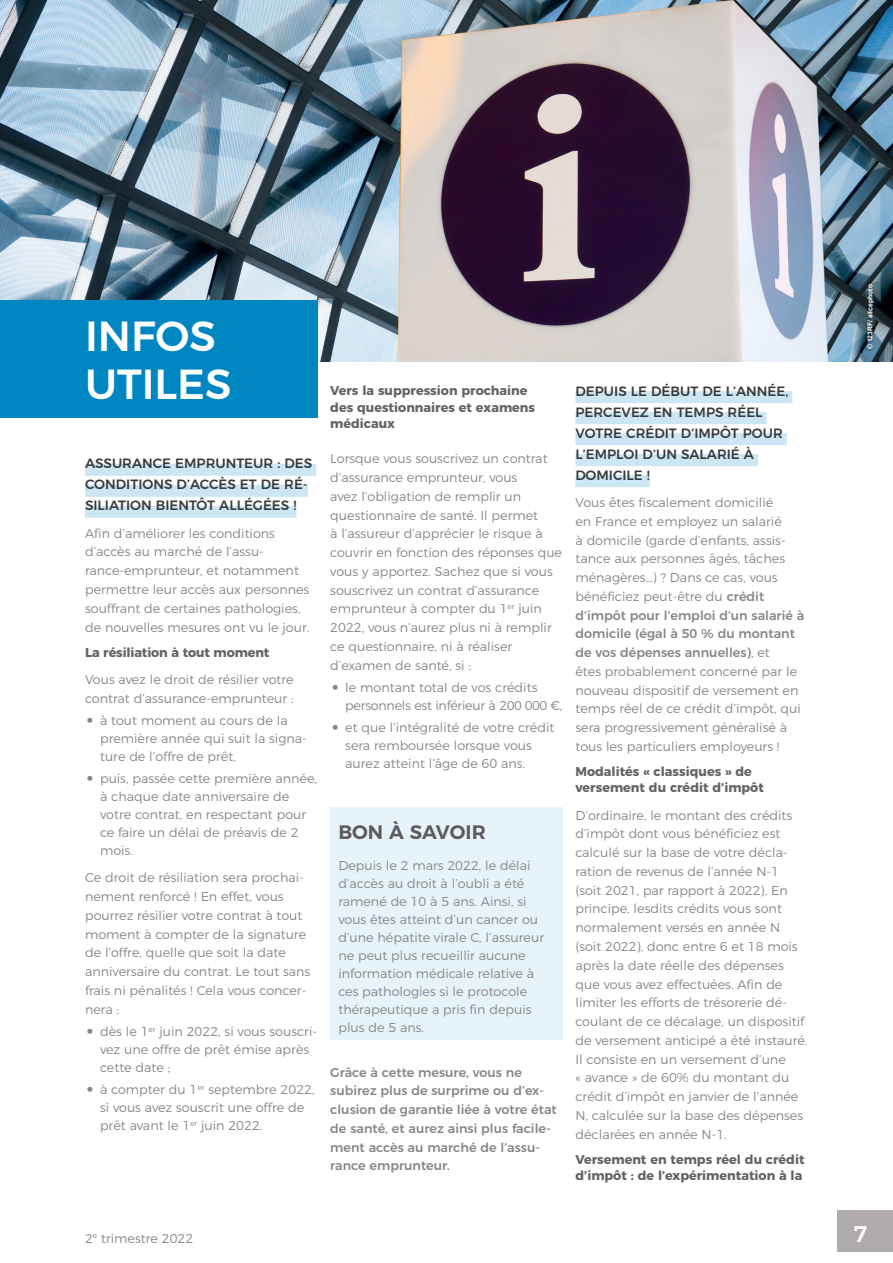
<style>
.page{position:relative;width:893px;height:1263px;background:#fff}
.page>*{position:absolute;margin:0;border:0;box-sizing:border-box;transform-origin:0 0}
.Titre_thématique_int{font:500 42px/48px "Montserrat";color:#fff}
.t1{font:500 22.5px "Montserrat";color:#fff}
.Bon_à_savoir_Titre{font:600 19.5px "Montserrat";color:#5d5b5d}
.Titre_1_INFOS_UTILES{font:500 13.5px/21px "Montserrat";color:#3a3a3c}
.texte{font:300 12.75px/18.8px "Montserrat";color:#888586}
.Bon_à_savoir_Texte{font:300 12.75px/18px "Montserrat";color:#888586}
.Titre_2{font:700 12.75px/16.5px "Montserrat";color:#656364}
.texte-2{font:500 12.75px/18.8px "Montserrat";color:#888586}
.texte-3{font:300 12.75px/18px "Montserrat";letter-spacing:-.02em;color:#888586}
.PUCE_CARRE{font:700 6.75px "Arial";color:#fff}
.s1{font-weight:700;color:#656364}
.s2{font-weight:500}
</style>
<div class="page">
<div style="left:838px;top:1210px;width:55px;height:41px;background:#b0acac"></div>
<img style="left:0;top:0;width:893px;height:362px">
<div style="left:865px;top:282px;width:11px;height:69px;background:#231f20;opacity:.21"></div>
<div style="left:85px;top:464px;width:231px;height:12px;background:#cce7f3"></div>
<div style="left:85px;top:485px;width:223px;height:12px;background:#cce7f3"></div>
<div style="left:85px;top:506px;width:211px;height:12px;background:#cce7f3"></div>
<div style="left:0;top:300px;width:317px;height:117px;background:#0087c2"></div>
<div style="left:575px;top:391px;width:217px;height:12px;background:#cce7f3"></div>
<div style="left:575px;top:412px;width:192px;height:12px;background:#cce7f3"></div>
<div style="left:575px;top:433px;width:212px;height:12px;background:#cce7f3"></div>
<div style="left:575px;top:454px;width:183px;height:12px;background:#cce7f3"></div>
<div style="left:575px;top:475px;width:75px;height:12px;background:#cce7f3"></div>
<div style="left:330px;top:807px;width:233px;height:233px;background:#e6f3f9"></div>
<p class="Titre_thématique_int" style="left:85px;top:309px;width:148px">INFOS<br>UTILES</p>
<p class="Titre_1_INFOS_UTILES" style="left:85px;top:452px;width:229px">ASSURANCE EMPRUNTEUR : DES<br>CONDITIONS D’ACCÈS ET DE RÉ-<br>SILIATION BIENTÔT ALLÉGÉES !</p>
<p class="texte" style="left:85px;top:523px;width:226px">Afin d’améliorer les conditions d’accès au marché de l’assu&shy;rance-emprunteur, et notamment permettre leur accès aux personnes souffrant de certaines pathologies, de nouvelles mesures ont vu le jour.</p>
<p class="texte" style="left:85px;top:637px;width:210px;line-height:27.3px"><span class="s1">La résiliation à tout moment<br></span>Vous avez le droit de résilier votre</p>
<p class="texte" style="left:100px;top:686px;width:195px;line-height:21.9px;text-indent:-15px">contrat d’assurance-emprunteur : à tout moment au cours de la</p>
<p class="texte" style="left:100px;top:728px;width:208px;line-height:18px">première année qui suit la signa&shy;ture de l’offre de prêt,</p>
<p class="texte" style="left:100px;top:768px;width:218px;line-height:18px">puis, passée cette première année, à chaque date anniversaire de votre contrat, en respectant pour ce faire un délai de préavis de 2 mois.</p>
<p class="texte" style="left:85px;top:867px;width:227px">Ce droit de résiliation sera prochai&shy;nement renforcé ! En effet, vous pourrez résilier votre contrat à tout moment à compter de la signature de l’offre, quelle que soit la date anniversaire du contrat. Le tout sans frais ni pénalités ! Cela vous concer&shy;nera :</p>
<p class="texte" style="left:100px;top:1021px;width:218px;line-height:18px">dès le 1<sup>er</sup> juin 2022, si vous souscri&shy;vez une offre de prêt émise après cette date ;</p>
<p class="texte" style="left:100px;top:1079px;width:216px;line-height:18px">à compter du 1<sup>er</sup> septembre 2022, si vous avez souscrit une offre de prêt avant le 1<sup>er</sup> juin 2022.</p>
<p class="Titre_2" style="left:330px;top:381px;width:206px">Vers la suppression prochaine des questionnaires et examens médicaux</p>
<p class="texte" style="left:330px;top:448px;width:233px">Lorsque vous souscrivez un contrat d’assurance emprunteur, vous<br>avez l’obligation de remplir un questionnaire de santé. Il permet<br>à l’assureur d’apprécier le risque à couvrir en fonction des réponses que vous y apportez. Sachez que si vous souscrivez un contrat d’assurance emprunteur à compter du 1<sup>er</sup> juin 2022, vous n’aurez plus ni à remplir ce questionnaire, ni à réaliser d’examen de santé, si :</p>
<p class="texte-3" style="left:345px;top:677px;width:219px">le montant total de vos crédits personnels est inférieur à 200 000 €,</p>
<p class="texte" style="left:345px;top:717px;width:211px;line-height:18px">et que l’intégralité de votre crédit sera remboursée lorsque vous aurez atteint l’âge de 60 ans.</p>
<p class="Bon_à_savoir_Titre" style="left:338px;top:816px;width:149px">BON À SAVOIR</p>
<p class="Bon_à_savoir_Texte" style="left:338px;top:855px;width:207px">Depuis le 2 mars 2022, le délai d’accès au droit à l’oubli a été ramené de 10 à 5 ans. Ainsi, si vous êtes atteint d’un cancer ou d’une hépatite virale C, l’assureur ne peut plus recueillir aucune information médicale relative à ces pathologies si le protocole thérapeutique a pris fin depuis plus de 5 ans.</p>
<p class="texte-2" style="left:330px;top:1062px;width:228px">Grâce à cette mesure, vous ne subirez plus de surprime ou d’ex&shy;clusion de garantie liée à votre état de santé, et aurez ainsi plus facile&shy;ment accès au marché de l’assu&shy;rance emprunteur.</p>
<p class="Titre_1_INFOS_UTILES" style="left:575px;top:379px;width:214px">DEPUIS LE DÉBUT DE L’ANNÉE,<br>PERCEVEZ EN TEMPS RÉEL<br>VOTRE CRÉDIT D’IMPÔT POUR<br>L’EMPLOI D’UN SALARIÉ À<br>DOMICILE !</p>
<p class="texte" style="left:575px;top:492px;width:230px">Vous êtes fiscalement domicilié<br>en France et employez un salarié<br>à domicile (garde d’enfants, assis&shy;tance aux personnes âgés, tâches ménagères…) ? Dans ce cas, vous bénéficiez peut-être du <span class="s2">crédit d’impôt pour l’emploi d’un salarié à domicile (égal à 50 % du montant de vos dépenses annuelles)</span>, et<br>êtes probablement concerné par le nouveau dispositif de versement en temps réel de ce crédit d’impôt, qui sera progressivement généralisé à tous les particuliers employeurs !</p>
<p class="Titre_2" style="left:575px;top:762px;width:190px">Modalités « classiques » de versement du crédit d’impôt</p>
<p class="texte" style="left:575px;top:805px;width:233px">D’ordinaire, le montant des crédits d’impôt dont vous bénéficiez est calculé sur la base de votre décla&shy;ration de revenus de l’année N-1 (soit 2021, par rapport à 2022). En principe, lesdits crédits vous sont normalement versés en année N (soit 2022), donc entre 6 et 18 mois après la date réelle des dépenses que vous avez effectuées. Afin de limiter les efforts de trésorerie dé&shy;coulant de ce décalage, un dispositif de versement anticipé a été instauré.<br>Il consiste en un versement d’une<br>« avance » de 60% du montant du crédit d’impôt en janvier de l’année N, calculée sur la base des dépenses déclarées en année N-1.</p>
<p class="Titre_2" style="left:575px;top:1150px;width:231px">Versement en temps réel du crédit d’impôt : de l’expérimentation à la</p>
<p class="PUCE_CARRE" style="left:865px;top:349px;width:66px;rotate:-90deg">© 123RF/ alicephoto</p>
<p class="texte" style="left:85px;top:1227px;width:110px">2<sup>e</sup> trimestre 2022</p>
<h2 class="t1" style="left:854px;top:1215px;width:15px">7</h2>
</div>
